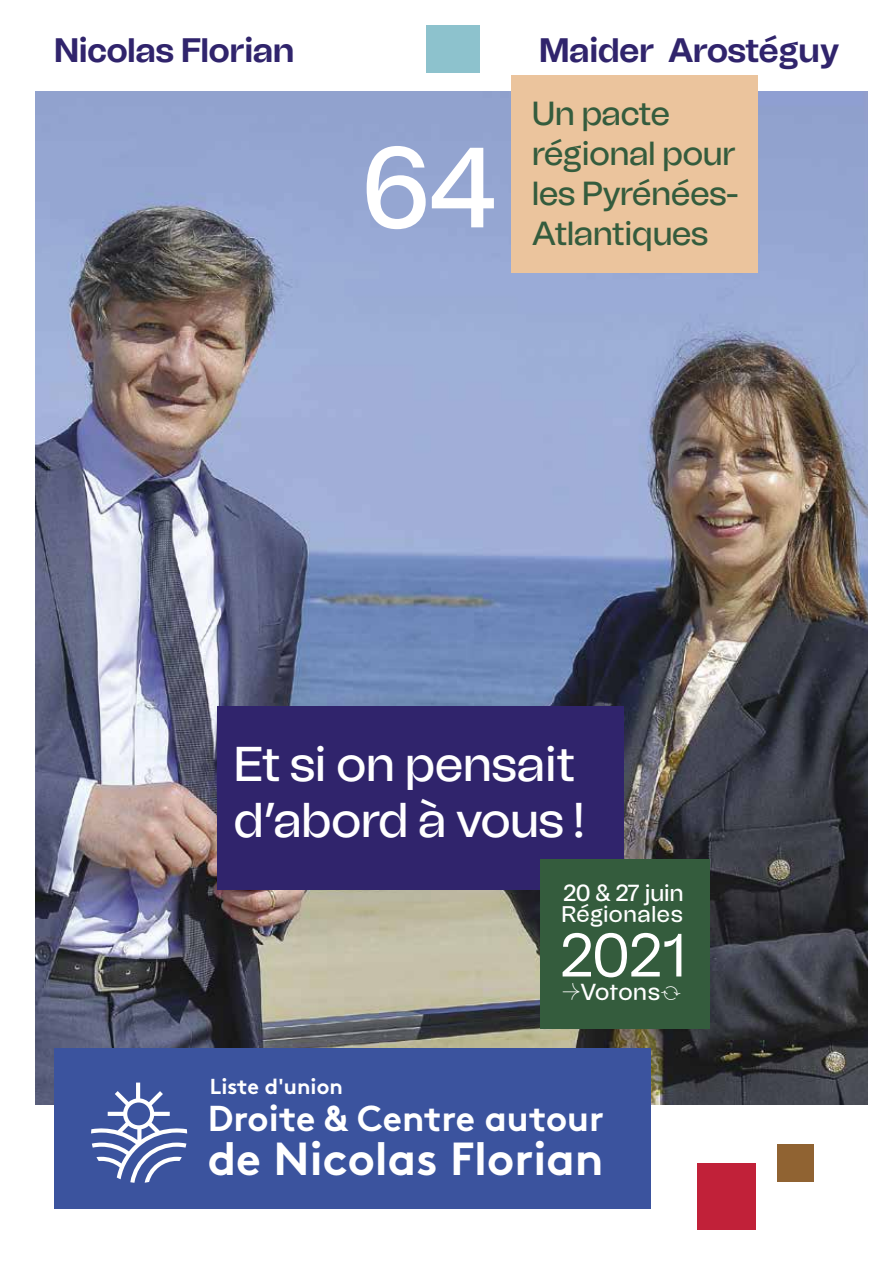
<style>
.page{position:relative;width:893px;height:1263px;background:#fff}
.page>*{position:absolute;margin:0;border:0;box-sizing:border-box;transform-origin:0 0}
.t1{font:500 113.7px "Tomato Grotesk";color:#fff}
.t2{font:60.9px "Tomato Grotesk";color:#fff}
.t3{font:500 48.75px/55.5px "Tomato Grotesk";color:#fff}
.t4{font:700 46.35px "Brown";color:#fff}
.t5{font:700 36px "Brown";color:#fff}
.t6{font:700 33.9px "Tomato Grotesk";letter-spacing:-.005em;color:#30246c}
.t7{font:500 33.45px/40px "Tomato Grotesk";letter-spacing:-.005em;color:#345c3d}
.t8{font:500 23.25px "Tomato Grotesk";color:#fff}
.t9{font:500 23.25px "Tomabilto";letter-spacing:-.01em;color:#fff}
.t10{font:500 22.65px "Tomabilto";color:#fff}
.t11{font:700 21.6px "Brown";color:#fff}
</style>
<div class="page">
<img style="left:35px;top:91px;width:832px;height:1013px">
<div style="left:777px;top:1144px;width:36px;height:37px;background:#906332"></div>
<div style="left:426px;top:26px;width:53px;height:47px;background:#8dc2cd"></div>
<div style="left:697px;top:1163px;width:59px;height:67px;background:#c12139"></div>
<div style="left:54px;top:1048px;width:597px;height:161px;background:#3b539e"></div>
<svg style="left:91px;top:1082px;width:96px;height:101px"></svg>
<div style="left:511px;top:75px;width:247px;height:198px;background:#ebc49d"></div>
<div style="left:217px;top:706px;width:406px;height:183px;background:#30246c"></div>
<div style="left:540px;top:859px;width:169px;height:170px;background:#345c3d"></div>
<p class="t6" style="left:54px;top:28px;width:242px">Nicolas Florian</p>
<p class="t6" style="left:539px;top:28px;width:301px">Maider Arostéguy</p>
<h1 class="t1" style="left:361px;top:117px;width:136px">64</h1>
<p class="t7" style="left:532px;top:94px;width:208px">Un pacte régional pour les Pyrénées-</p>
<p class="t7" style="left:532px;top:214px;width:177px">Atlantiques</p>
<h3 class="t3" style="left:234px;top:737px;width:352px">Et si on pensait d’abord à vous !</h3>
<p class="t8" style="left:563px;top:878px;width:122px">20 &amp; 27 juin</p>
<p class="t10" style="left:561px;top:900px;width:124px">Régionales</p>
<h2 class="t2" style="left:560px;top:917px;width:127px">2021</h2>
<p class="t11" style="left:210px;top:1069px;width:135px">Liste d'union</p>
<p class="t9" style="left:562px;top:977px;width:121px">&gt;Votons=</p>
<p class="t5" style="left:208px;top:1089px;width:398px">Droite &amp; Centre autour</p>
<h3 class="t4" style="left:208px;top:1121px;width:397px">de Nicolas Florian</h3>
</div>
